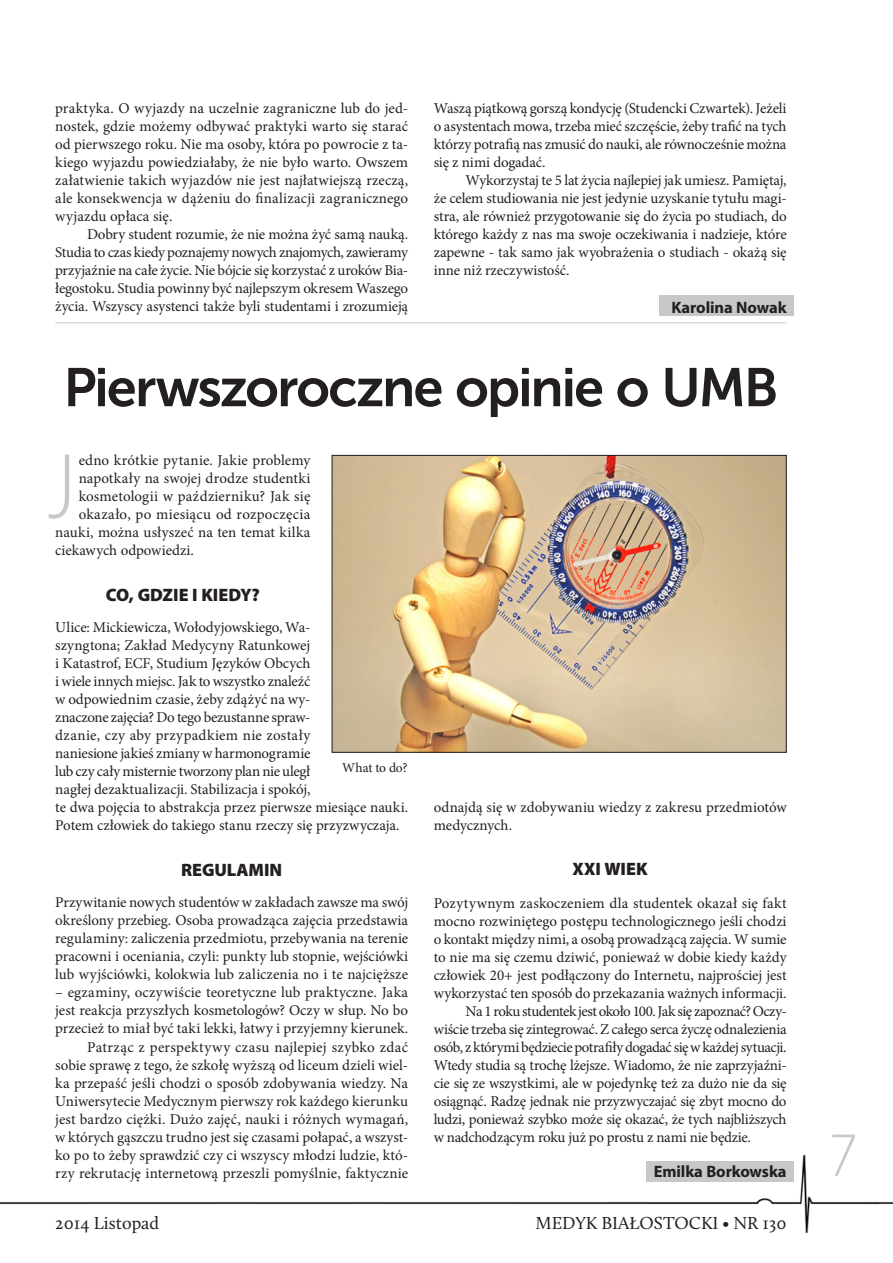
<style>
.page{position:relative;width:893px;height:1263px;background:#fff}
.page>*{position:absolute;margin:0;border:0;box-sizing:border-box;transform-origin:0 0}
.Styl_akapitowy_7{font:300 90px "Segoe UI";color:#c7c8ca}
.Tytul{font:54px "Museo Sans 700";letter-spacing:-.035em;color:#231f20}
.t1{font:54px "EFN Straight New";color:#c7c8ca}
.t2{font:18px "Calluna";color:#231f20}
.TXT_Nag__DUŻE{font:900 18px "Myriad Pro";color:#231f20}
.TXT_AUTOR{font:700 16.5px "Myriad Pro";letter-spacing:-.005em;color:#231f20}
.TXT_POD_Z_AKAP{font:15px/18px "Minion Pro";letter-spacing:-.005em;color:#231f20;text-align:justify}
.TXT_PODSTAWOWY{font:15px/18px "Minion Pro";color:#231f20;text-align:justify}
.TXT_PODSTAWOWY-2{font:15px "Minion Pro";letter-spacing:.02em;color:#231f20}
.Styl_akapitowy_10{font:13.5px "Minion Pro";color:#231f20}
</style>
<div class="page">
<img style="left:0;top:1154px;width:893px;height:79px">
<div style="left:659px;top:296px;width:135px;height:20px;background:#c7c8ca"></div>
<div style="left:646px;top:1161px;width:148px;height:20px;background:#c7c8ca"></div>
<img style="left:334px;top:457px;width:451px;height:294px">
<div style="left:332px;top:455px;width:455px;height:298px;border:1px solid #231f20"></div>
<hr style="left:55px;top:322px;width:732px;height:1px;background:#c7c8ca">
<p class="TXT_POD_Z_AKAP" style="left:55px;top:99px;width:354px">praktyka. O wyjazdy na uczelnie zagraniczne lub do jed&shy;nostek, gdzie możemy odbywać praktyki warto się starać od pierwszego roku. Nie ma osoby, która po powrocie z ta&shy;kiego wyjazdu powiedziałaby, że nie było warto. Owszem załatwienie takich wyjazdów nie jest najłatwiejszą rzeczą, ale konsekwencja w dążeniu do finalizacji zagranicznego wyjazdu opłaca się.</p>
<p class="TXT_POD_Z_AKAP" style="left:55px;top:225px;width:355px;text-indent:32px">Dobry student rozumie, że nie można żyć samą nauką.<br>Studia to czas kiedy poznajemy nowych znajomych, zawieramy przyjaźnie na całe życie. Nie bójcie się korzystać z uroków Bia&shy;łegostoku. Studia powinny być najlepszym okresem Waszego życia. Wszyscy asystenci także byli studentami i zrozumieją</p>
<p class="TXT_POD_Z_AKAP" style="left:434px;top:99px;width:354px">Waszą piątkową gorszą kondycję (Studencki Czwartek). Jeżeli o asystentach mowa, trzeba mieć szczęście, żeby trafić na tych którzy potrafią nas zmusić do nauki, ale równocześnie można się z nimi dogadać.</p>
<p class="TXT_POD_Z_AKAP" style="left:434px;top:171px;width:355px;text-indent:32px">Wykorzystaj te 5 lat życia najlepiej jak umiesz. Pamiętaj, że celem studiowania nie jest jedynie uzyskanie tytułu magi&shy;stra, ale również przygotowanie się do życia po studiach, do którego każdy z nas ma swoje oczekiwania i nadzieje, które zapewne - tak samo jak wyobrażenia o studiach - okażą się inne niż rzeczywistość.</p>
<p class="TXT_AUTOR" style="left:671px;top:296px;width:117px">Karolina Nowak</p>
<p class="Tytul" style="left:63px;top:357px;width:716px">Pierwszoroczne opinie o UMB</p>
<p class="TXT_PODSTAWOWY" style="left:79px;top:451px;width:234px">edno krótkie pytanie. Jakie problemy</p>
<p class="TXT_PODSTAWOWY" style="left:79px;top:469px;width:233px">napotkały na swojej drodze studentki</p>
<p class="TXT_PODSTAWOWY" style="left:79px;top:487px;width:233px">kosmetologii w październiku? Jak się</p>
<p class="TXT_PODSTAWOWY-2" style="left:79px;top:504px;width:233px">okazało, po miesiącu od rozpoczęcia</p>
<p class="TXT_PODSTAWOWY" style="left:55px;top:523px;width:257px">nauki, można usłyszeć na ten temat kilka</p>
<p class="TXT_PODSTAWOWY" style="left:55px;top:541px;width:140px">ciekawych odpowiedzi.</p>
<p class="TXT_Nag__DUŻE" style="left:106px;top:584px;width:156px">CO, GDZIE I KIEDY?</p>
<p class="TXT_PODSTAWOWY" style="left:55px;top:619px;width:354px;text-align:left">Ulice: Mickiewicza, Wołodyjowskiego, Wa-<br>szyngtona; Zakład Medycyny Ratunkowej<br>i Katastrof, ECF, Studium Języków Obcych<br>i wiele innych miejsc. Jak to wszystko znaleźć<br>w odpowiednim czasie, żeby zdążyć na wy-<br>znaczone zajęcia? Do tego bezustanne spraw-<br>dzanie, czy aby przypadkiem nie zostały<br>naniesione jakieś zmiany w harmonogramie<br>lub czy cały misternie tworzony plan nie uległ<br>nagłej dezaktualizacji. Stabilizacja i spokój,<br>te dwa pojęcia to abstrakcja przez pierwsze miesiące nauki.<br>Potem człowiek do takiego stanu rzeczy się przyzwyczaja.</p>
<p class="TXT_Nag__DUŻE" style="left:181px;top:860px;width:103px">REGULAMIN</p>
<p class="TXT_PODSTAWOWY" style="left:55px;top:894px;width:354px">Przywitanie nowych studentów w zakładach zawsze ma swój określony przebieg. Osoba prowadząca zajęcia przedstawia regulaminy: zaliczenia przedmiotu, przebywania na terenie pracowni i oceniania, czyli: punkty lub stopnie, wejściówki lub wyjściówki, kolokwia lub zaliczenia no i te najcięższe</p>
<p class="TXT_PODSTAWOWY" style="left:55px;top:984px;width:354px">– egzaminy, oczywiście teoretyczne lub praktyczne. Jaka jest reakcja przyszłych kosmetologów? Oczy w słup. No bo przecież to miał być taki lekki, łatwy i przyjemny kierunek.</p>
<p class="TXT_POD_Z_AKAP" style="left:55px;top:1038px;width:354px;text-indent:32px">Patrząc z perspektywy czasu najlepiej szybko zdać sobie sprawę z tego, że szkołę wyższą od liceum dzieli wiel&shy;ka przepaść jeśli chodzi o sposób zdobywania wiedzy. Na Uniwersytecie Medycznym pierwszy rok każdego kierunku jest bardzo ciężki. Dużo zajęć, nauki i różnych wymagań, w których gąszczu trudno jest się czasami połapać, a wszyst&shy;ko po to żeby sprawdzić czy ci wszyscy młodzi ludzie, któ&shy;rzy rekrutację internetową przeszli pomyślnie, faktycznie</p>
<p class="Styl_akapitowy_7" style="left:48px;top:424px;width:31px">J</p>
<p class="Styl_akapitowy_10" style="left:342px;top:759px;width:67px">What to do?</p>
<p class="TXT_POD_Z_AKAP" style="left:434px;top:798px;width:355px">odnajdą się w zdobywaniu wiedzy z zakresu przedmiotów medycznych.</p>
<p class="TXT_Nag__DUŻE" style="left:573px;top:859px;width:77px">XXI WIEK</p>
<p class="TXT_PODSTAWOWY" style="left:434px;top:894px;width:355px">Pozytywnym zaskoczeniem dla studentek okazał się fakt mocno rozwiniętego postępu technologicznego jeśli chodzi o kontakt między nimi, a osobą prowadzącą zajęcia. W sumie to nie ma się czemu dziwić, ponieważ w dobie kiedy każdy człowiek 20+ jest podłączony do Internetu, najprościej jest wykorzystać ten sposób do przekazania ważnych informacji.</p>
<p class="TXT_POD_Z_AKAP" style="left:434px;top:1002px;width:354px;text-indent:32px">Na 1 roku studentek jest około 100. Jak się zapoznać? Oczy&shy;wiście trzeba się zintegrować. Z całego serca życzę odnalezienia osób, z którymi będziecie potrafiły dogadać się w każdej sytuacji.<br>Wtedy studia są trochę lżejsze. Wiadomo, że nie zaprzyjaźni&shy;cie się ze wszystkimi, ale w pojedynkę też za dużo nie da się osiągnąć. Radzę jednak nie przyzwyczajać się zbyt mocno do ludzi, ponieważ szybko może się okazać, że tych najbliższych w nadchodzącym roku już po prostu z nami nie będzie.</p>
<p class="TXT_AUTOR" style="left:654px;top:1160px;width:134px">Emilka Borkowska</p>
<p class="t2" style="left:55px;top:1212px;width:106px">2014 Listopad</p>
<p class="t2" style="left:535px;top:1212px;width:253px">MEDYK BIAŁOSTOCKI • NR 130</p>
<h2 class="t1" style="left:828px;top:1121px;width:32px">7</h2>
</div>
